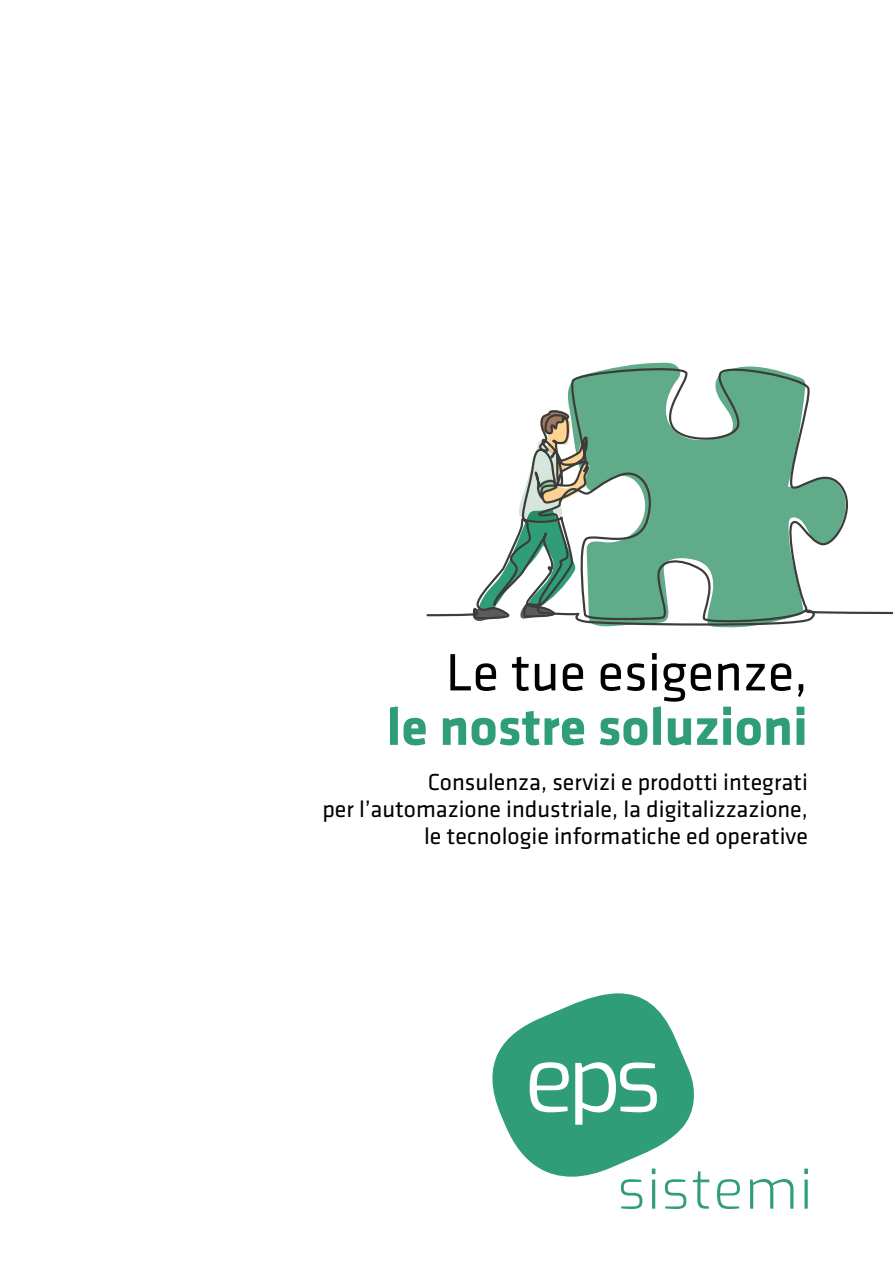
<style>
.page{position:relative;width:893px;height:1263px;background:#fff}
.page>*{position:absolute;margin:0;border:0;box-sizing:border-box;transform-origin:0 0}
.t1{font:700 54.45px "Klavika Basic";color:#2f9d77}
.t2{font:54.45px "Klavika Basic";color:#000}
.t3{font:24px/27px "Klavika Basic";color:#000;text-align:right}
</style>
<div class="page">
<svg style="left:717px;top:1179px;width:23px;height:30px"></svg>
<svg style="left:750px;top:1179px;width:43px;height:30px"></svg>
<svg style="left:804px;top:1168px;width:4px;height:41px"></svg>
<svg style="left:492px;top:993px;width:217px;height:216px"></svg>
<svg style="left:426px;top:362px;width:467px;height:266px"></svg>
<h1 class="t2" style="left:446px;top:637px;width:364px">Le tue esigenze,</h1>
<h1 class="t1" style="left:386px;top:687px;width:423px">le nostre soluzioni</h1>
<p class="t3" style="left:322px;top:768px;width:487px">Consulenza, servizi e prodotti integrati<br>per l’automazione industriale, la digitalizzazione, le tecnologie informatiche ed operative</p>
</div>
